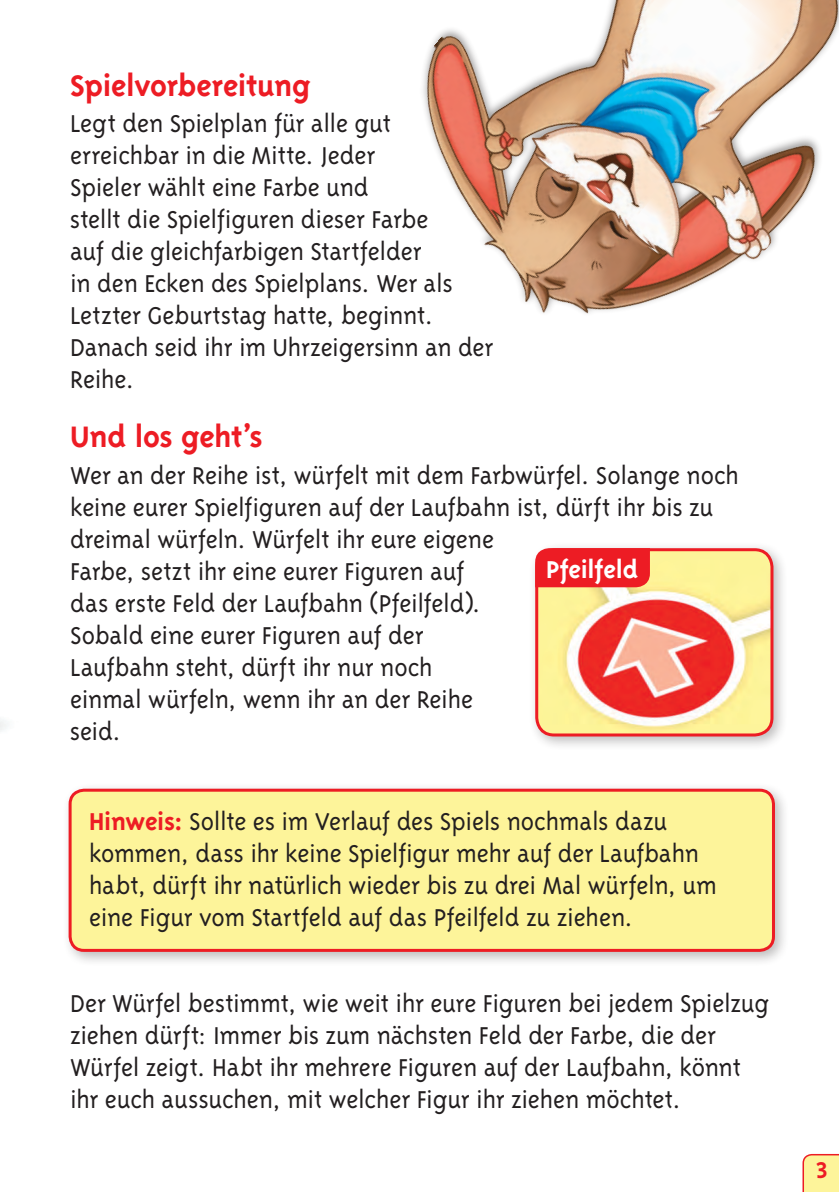
<style>
.page{position:relative;width:839px;height:1192px;background:#fff}
.page>*{position:absolute;margin:0;border:0;box-sizing:border-box;transform-origin:0 0}
.t1{font:700 34px "Triplex";letter-spacing:-.01em;color:#ed1c24}
.t2{font:300 28px/32px "Triplex";letter-spacing:-.01em;color:#231f20}
.t3{font:700 28px "Triplex";letter-spacing:-.005em;color:#fff}
.t4{font:700 26px "Triplex";color:#ed1c24}
.s1{font-weight:700;color:#ed1c24}
</style>
<div class="page">
<img style="left:423px;top:0;width:416px;height:314px">
<div style="left:528px;top:541px;width:260px;height:210px;background:#231f20;opacity:.3"></div>
<img style="left:536px;top:550px;width:236px;height:185px">
<div style="left:535px;top:548px;width:238px;height:188px;border:3px solid #ed1c24;border-radius:17px"></div>
<div style="left:535px;top:548px;width:115px;height:39px;background:#ed1c24"></div>
<div style="left:62px;top:781px;width:727px;height:185px;background:#231f20;opacity:.3"></div>
<div style="left:70px;top:790px;width:703px;height:160px;background:#fdf49a;border-radius:14px"></div>
<div style="left:69px;top:788px;width:706px;height:164px;border:3px solid #ed1c24;border-radius:14px"></div>
<svg style="left:802px;top:1153px;width:37px;height:39px"></svg>
<p class="t1" style="left:70px;top:64px;width:242px">Spielvorbereitung</p>
<p class="t2" style="left:70px;top:107px;width:425px">Legt den Spielplan für alle gut erreichbar in die Mitte. Jeder<br>Spieler wählt eine Farbe und<br>stellt die Spielfiguren dieser Farbe<br>auf die gleichfarbigen Startfelder<br>in den Ecken des Spielplans. Wer als<br>Letzter Geburtstag hatte, beginnt.<br>Danach seid ihr im Uhrzeigersinn an der<br>Reihe.</p>
<p class="t1" style="left:70px;top:416px;width:194px">Und los geht’s</p>
<p class="t2" style="left:70px;top:459px;width:670px">Wer an der Reihe ist, würfelt mit dem Farbwürfel. Solange noch keine eurer Spielfiguren auf der Laufbahn ist, dürft ihr bis zu dreimal würfeln. Würfelt ihr eure eigene<br>Farbe, setzt ihr eine eurer Figuren auf<br>das erste Feld der Laufbahn (Pfeilfeld).<br>Sobald eine eurer Figuren auf der<br>Laufbahn steht, dürft ihr nur noch<br>einmal würfeln, wenn ihr an der Reihe<br>seid.</p>
<p class="t3" style="left:546px;top:551px;width:94px">Pfeilfeld</p>
<p class="t2" style="left:89px;top:805px;width:629px"><span class="s1">Hinweis:</span> Sollte es im Verlauf des Spiels nochmals dazu kommen, dass ihr keine Spielfigur mehr auf der Laufbahn habt, dürft ihr natürlich wieder bis zu drei Mal würfeln, um eine Figur vom Startfeld auf das Pfeilfeld zu ziehen.</p>
<p class="t2" style="left:70px;top:987px;width:701px">Der Würfel bestimmt, wie weit ihr eure Figuren bei jedem Spielzug ziehen dürft: Immer bis zum nächsten Feld der Farbe, die der Würfel zeigt. Habt ihr mehrere Figuren auf der Laufbahn, könnt ihr euch aussuchen, mit welcher Figur ihr ziehen möchtet.</p>
<p class="t4" style="left:815px;top:1154px;width:13px">3</p>
</div>
